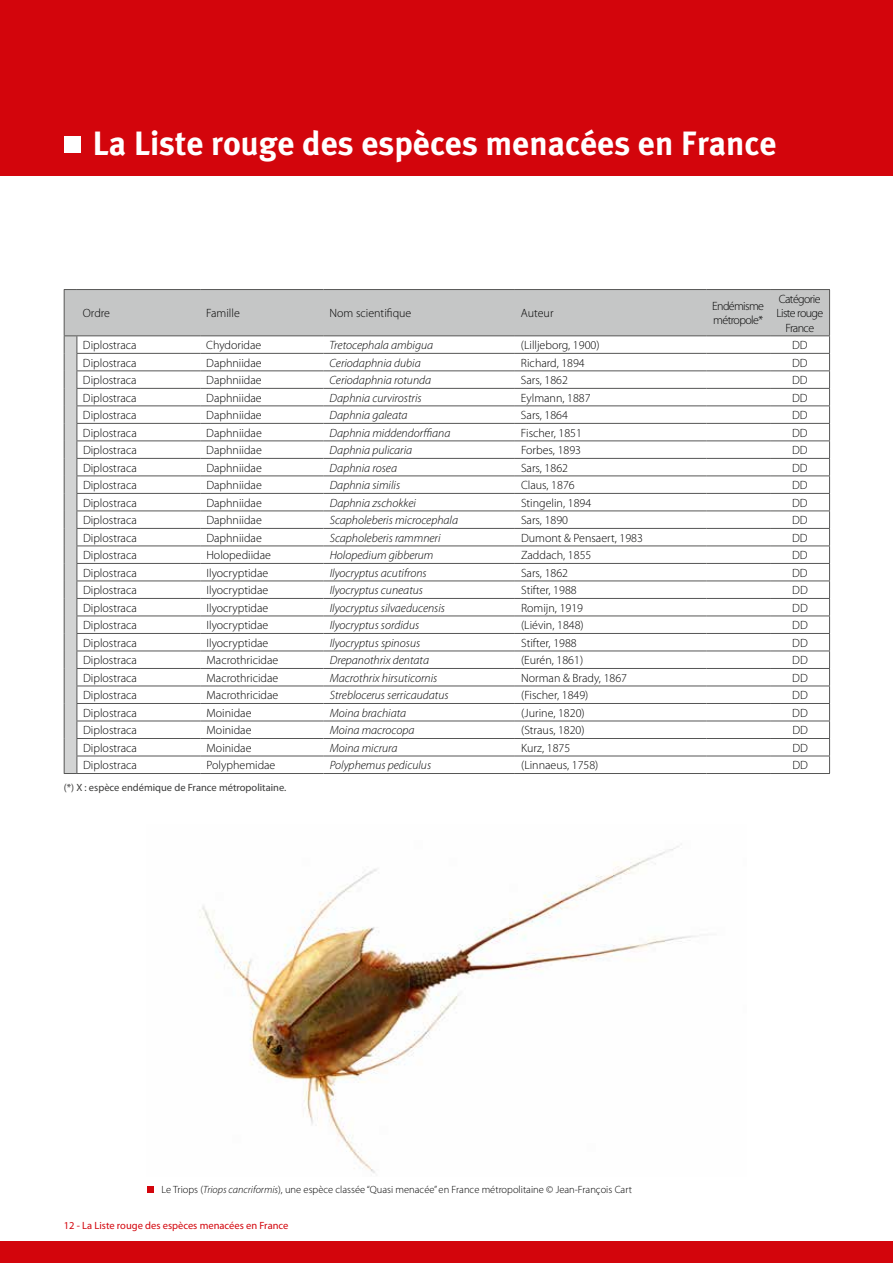
<style>
.page{position:relative;width:893px;height:1263px;background:#fff}
.page>*{position:absolute;margin:0;border:0;box-sizing:border-box;transform-origin:0 0}
.t1{font:700 33.75px "Meta Plus";color:#fff}
.t2{font:300 12px "Myriad Pro";color:#000}
.t3{font:italic 300 12px "Myriad Pro";color:#000}
.t4{font:300 12px/14.4px "Myriad Pro";letter-spacing:-.05em;color:#000;text-align:center}
.t5{font:300 12px/14.4px "Myriad Pro";letter-spacing:-.055em;color:#000}
.t6{font:300 10.5px "Myriad Pro";color:#000}
.t7{font:10.5px "Myriad Pro";color:#3a3a39}
.t8{font:10.5px "Myriad Pro";color:#d3050c}
.s1{font-style:italic}
</style>
<div class="page">
<div style="left:0;top:0;width:893px;height:176px;background:#d3050c"></div>
<div style="left:0;top:1241px;width:893px;height:22px;background:#d3050c"></div>
<div style="left:64px;top:136px;width:16px;height:17px;background:#fff"></div>
<svg style="left:64px;top:289px;width:766px;height:485px"></svg>
<hr style="left:77px;top:773px;width:123px;height:1px;background:#565655">
<hr style="left:200px;top:773px;width:124px;height:1px;background:#565655">
<hr style="left:324px;top:773px;width:191px;height:1px;background:#565655">
<hr style="left:515px;top:773px;width:191px;height:1px;background:#565655">
<hr style="left:706px;top:773px;width:64px;height:1px;background:#565655">
<hr style="left:770px;top:773px;width:60px;height:1px;background:#565655">
<img style="left:199px;top:844px;width:498px;height:329px">
<div style="left:147px;top:1186px;width:6px;height:7px;background:#d3050c"></div>
<h1 class="t1" style="left:92px;top:124px;width:686px">La Liste rouge des espèces menacées en France</h1>
<p class="t2" style="left:83px;top:306px;width:29px">Ordre</p>
<p class="t2" style="left:206px;top:306px;width:35px">Famille</p>
<p class="t2" style="left:330px;top:306px;width:83px">Nom scientifique</p>
<p class="t2" style="left:521px;top:306px;width:34px">Auteur</p>
<p class="t5" style="left:712px;top:299px;width:53px">Endémisme métropole*</p>
<p class="t4" style="left:776px;top:291px;width:48px">Catégorie<br>Liste rouge<br>France</p>
<p class="t2" style="left:83px;top:338px;width:55px">Diplostraca</p>
<p class="t2" style="left:206px;top:338px;width:57px">Chydoridae</p>
<p class="t3" style="left:330px;top:338px;width:105px">Tretocephala ambigua</p>
<p class="t2" style="left:521px;top:338px;width:80px">(Lilljeborg, 1900)</p>
<p class="t2" style="left:792px;top:338px;width:17px">DD</p>
<p class="t2" style="left:83px;top:355px;width:55px">Diplostraca</p>
<p class="t2" style="left:206px;top:355px;width:57px">Daphniidae</p>
<p class="t3" style="left:330px;top:355px;width:93px">Ceriodaphnia dubia</p>
<p class="t2" style="left:521px;top:355px;width:65px">Richard, 1894</p>
<p class="t2" style="left:792px;top:355px;width:17px">DD</p>
<p class="t2" style="left:83px;top:373px;width:55px">Diplostraca</p>
<p class="t2" style="left:206px;top:373px;width:57px">Daphniidae</p>
<p class="t3" style="left:330px;top:373px;width:103px">Ceriodaphnia rotunda</p>
<p class="t2" style="left:521px;top:373px;width:49px">Sars, 1862</p>
<p class="t2" style="left:792px;top:373px;width:17px">DD</p>
<p class="t2" style="left:83px;top:390px;width:55px">Diplostraca</p>
<p class="t2" style="left:206px;top:390px;width:57px">Daphniidae</p>
<p class="t3" style="left:330px;top:390px;width:94px">Daphnia curvirostris</p>
<p class="t2" style="left:521px;top:390px;width:71px">Eylmann, 1887</p>
<p class="t2" style="left:792px;top:390px;width:17px">DD</p>
<p class="t2" style="left:83px;top:408px;width:55px">Diplostraca</p>
<p class="t2" style="left:206px;top:408px;width:57px">Daphniidae</p>
<p class="t3" style="left:330px;top:408px;width:79px">Daphnia galeata</p>
<p class="t2" style="left:521px;top:408px;width:49px">Sars, 1864</p>
<p class="t2" style="left:792px;top:408px;width:17px">DD</p>
<p class="t2" style="left:83px;top:425px;width:55px">Diplostraca</p>
<p class="t2" style="left:206px;top:425px;width:57px">Daphniidae</p>
<p class="t3" style="left:330px;top:425px;width:122px">Daphnia middendorffiana</p>
<p class="t2" style="left:521px;top:425px;width:62px">Fischer, 1851</p>
<p class="t2" style="left:792px;top:425px;width:17px">DD</p>
<p class="t2" style="left:83px;top:443px;width:55px">Diplostraca</p>
<p class="t2" style="left:206px;top:443px;width:57px">Daphniidae</p>
<p class="t3" style="left:330px;top:443px;width:84px">Daphnia pulicaria</p>
<p class="t2" style="left:521px;top:443px;width:62px">Forbes, 1893</p>
<p class="t2" style="left:792px;top:443px;width:17px">DD</p>
<p class="t2" style="left:83px;top:460px;width:55px">Diplostraca</p>
<p class="t2" style="left:206px;top:460px;width:57px">Daphniidae</p>
<p class="t3" style="left:330px;top:460px;width:69px">Daphnia rosea</p>
<p class="t2" style="left:521px;top:460px;width:49px">Sars, 1862</p>
<p class="t2" style="left:792px;top:460px;width:17px">DD</p>
<p class="t2" style="left:83px;top:478px;width:55px">Diplostraca</p>
<p class="t2" style="left:206px;top:478px;width:57px">Daphniidae</p>
<p class="t3" style="left:330px;top:478px;width:72px">Daphnia similis</p>
<p class="t2" style="left:521px;top:478px;width:55px">Claus, 1876</p>
<p class="t2" style="left:792px;top:478px;width:17px">DD</p>
<p class="t2" style="left:83px;top:495px;width:55px">Diplostraca</p>
<p class="t2" style="left:206px;top:495px;width:57px">Daphniidae</p>
<p class="t3" style="left:330px;top:495px;width:88px">Daphnia zschokkei</p>
<p class="t2" style="left:521px;top:495px;width:72px">Stingelin, 1894</p>
<p class="t2" style="left:792px;top:495px;width:17px">DD</p>
<p class="t2" style="left:83px;top:513px;width:55px">Diplostraca</p>
<p class="t2" style="left:206px;top:513px;width:57px">Daphniidae</p>
<p class="t3" style="left:330px;top:513px;width:130px">Scapholeberis microcephala</p>
<p class="t2" style="left:521px;top:513px;width:49px">Sars, 1890</p>
<p class="t2" style="left:792px;top:513px;width:17px">DD</p>
<p class="t2" style="left:83px;top:530px;width:55px">Diplostraca</p>
<p class="t2" style="left:206px;top:530px;width:57px">Daphniidae</p>
<p class="t3" style="left:330px;top:530px;width:112px">Scapholeberis rammneri</p>
<p class="t2" style="left:521px;top:530px;width:123px">Dumont &amp; Pensaert, 1983</p>
<p class="t2" style="left:792px;top:530px;width:17px">DD</p>
<p class="t2" style="left:83px;top:548px;width:55px">Diplostraca</p>
<p class="t2" style="left:206px;top:548px;width:66px">Holopediidae</p>
<p class="t3" style="left:330px;top:548px;width:105px">Holopedium gibberum</p>
<p class="t2" style="left:521px;top:548px;width:72px">Zaddach, 1855</p>
<p class="t2" style="left:792px;top:548px;width:17px">DD</p>
<p class="t2" style="left:83px;top:565px;width:55px">Diplostraca</p>
<p class="t2" style="left:206px;top:565px;width:64px">Ilyocryptidae</p>
<p class="t3" style="left:330px;top:565px;width:99px">Ilyocryptus acutifrons</p>
<p class="t2" style="left:521px;top:565px;width:49px">Sars, 1862</p>
<p class="t2" style="left:792px;top:565px;width:17px">DD</p>
<p class="t2" style="left:83px;top:583px;width:55px">Diplostraca</p>
<p class="t2" style="left:206px;top:583px;width:64px">Ilyocryptidae</p>
<p class="t3" style="left:330px;top:583px;width:95px">Ilyocryptus cuneatus</p>
<p class="t2" style="left:521px;top:583px;width:57px">Stifter, 1988</p>
<p class="t2" style="left:792px;top:583px;width:17px">DD</p>
<p class="t2" style="left:83px;top:600px;width:55px">Diplostraca</p>
<p class="t2" style="left:206px;top:600px;width:64px">Ilyocryptidae</p>
<p class="t3" style="left:330px;top:600px;width:117px">Ilyocryptus silvaeducensis</p>
<p class="t2" style="left:521px;top:600px;width:63px">Romijn, 1919</p>
<p class="t2" style="left:792px;top:600px;width:17px">DD</p>
<p class="t2" style="left:83px;top:618px;width:55px">Diplostraca</p>
<p class="t2" style="left:206px;top:618px;width:64px">Ilyocryptidae</p>
<p class="t3" style="left:330px;top:618px;width:91px">Ilyocryptus sordidus</p>
<p class="t2" style="left:521px;top:618px;width:64px">(Liévin, 1848)</p>
<p class="t2" style="left:792px;top:618px;width:17px">DD</p>
<p class="t2" style="left:83px;top:635px;width:55px">Diplostraca</p>
<p class="t2" style="left:206px;top:635px;width:64px">Ilyocryptidae</p>
<p class="t3" style="left:330px;top:636px;width:92px">Ilyocryptus spinosus</p>
<p class="t2" style="left:521px;top:635px;width:57px">Stifter, 1988</p>
<p class="t2" style="left:792px;top:635px;width:17px">DD</p>
<p class="t2" style="left:83px;top:653px;width:55px">Diplostraca</p>
<p class="t2" style="left:206px;top:653px;width:73px">Macrothricidae</p>
<p class="t3" style="left:330px;top:653px;width:101px">Drepanothrix dentata</p>
<p class="t2" style="left:521px;top:653px;width:64px">(Eurén, 1861)</p>
<p class="t2" style="left:792px;top:653px;width:17px">DD</p>
<p class="t2" style="left:83px;top:671px;width:55px">Diplostraca</p>
<p class="t2" style="left:206px;top:671px;width:73px">Macrothricidae</p>
<p class="t3" style="left:330px;top:671px;width:109px">Macrothrix hirsuticornis</p>
<p class="t2" style="left:521px;top:671px;width:107px">Norman &amp; Brady, 1867</p>
<p class="t2" style="left:792px;top:671px;width:17px">DD</p>
<p class="t2" style="left:83px;top:688px;width:55px">Diplostraca</p>
<p class="t2" style="left:206px;top:688px;width:73px">Macrothricidae</p>
<p class="t3" style="left:330px;top:688px;width:120px">Streblocerus serricaudatus</p>
<p class="t2" style="left:521px;top:688px;width:69px">(Fischer, 1849)</p>
<p class="t2" style="left:792px;top:688px;width:17px">DD</p>
<p class="t2" style="left:83px;top:706px;width:55px">Diplostraca</p>
<p class="t2" style="left:206px;top:706px;width:47px">Moinidae</p>
<p class="t3" style="left:330px;top:706px;width:78px">Moina brachiata</p>
<p class="t2" style="left:521px;top:706px;width:65px">(Jurine, 1820)</p>
<p class="t2" style="left:792px;top:706px;width:17px">DD</p>
<p class="t2" style="left:83px;top:723px;width:55px">Diplostraca</p>
<p class="t2" style="left:206px;top:723px;width:47px">Moinidae</p>
<p class="t3" style="left:330px;top:723px;width:86px">Moina macrocopa</p>
<p class="t2" style="left:521px;top:723px;width:65px">(Straus, 1820)</p>
<p class="t2" style="left:792px;top:723px;width:17px">DD</p>
<p class="t2" style="left:83px;top:741px;width:55px">Diplostraca</p>
<p class="t2" style="left:207px;top:741px;width:47px">Moinidae</p>
<p class="t3" style="left:330px;top:741px;width:69px">Moina micrura</p>
<p class="t2" style="left:521px;top:741px;width:51px">Kurz, 1875</p>
<p class="t2" style="left:792px;top:741px;width:17px">DD</p>
<p class="t2" style="left:83px;top:758px;width:55px">Diplostraca</p>
<p class="t2" style="left:207px;top:758px;width:70px">Polyphemidae</p>
<p class="t3" style="left:330px;top:758px;width:103px">Polyphemus pediculus</p>
<p class="t2" style="left:521px;top:758px;width:79px">(Linnaeus, 1758)</p>
<p class="t2" style="left:792px;top:758px;width:17px">DD</p>
<p class="t7" style="left:64px;top:781px;width:224px">(*) X : espèce endémique de France métropolitaine.</p>
<p class="t6" style="left:162px;top:1183px;width:472px">Le Triops (<span class="s1">Triops cancriformis</span>), une espèce classée “Quasi menacée” en France métropolitaine © Jean-François Cart</p>
<p class="t8" style="left:64px;top:1219px;width:226px">12 - La Liste rouge des espèces menacées en France</p>
</div>
